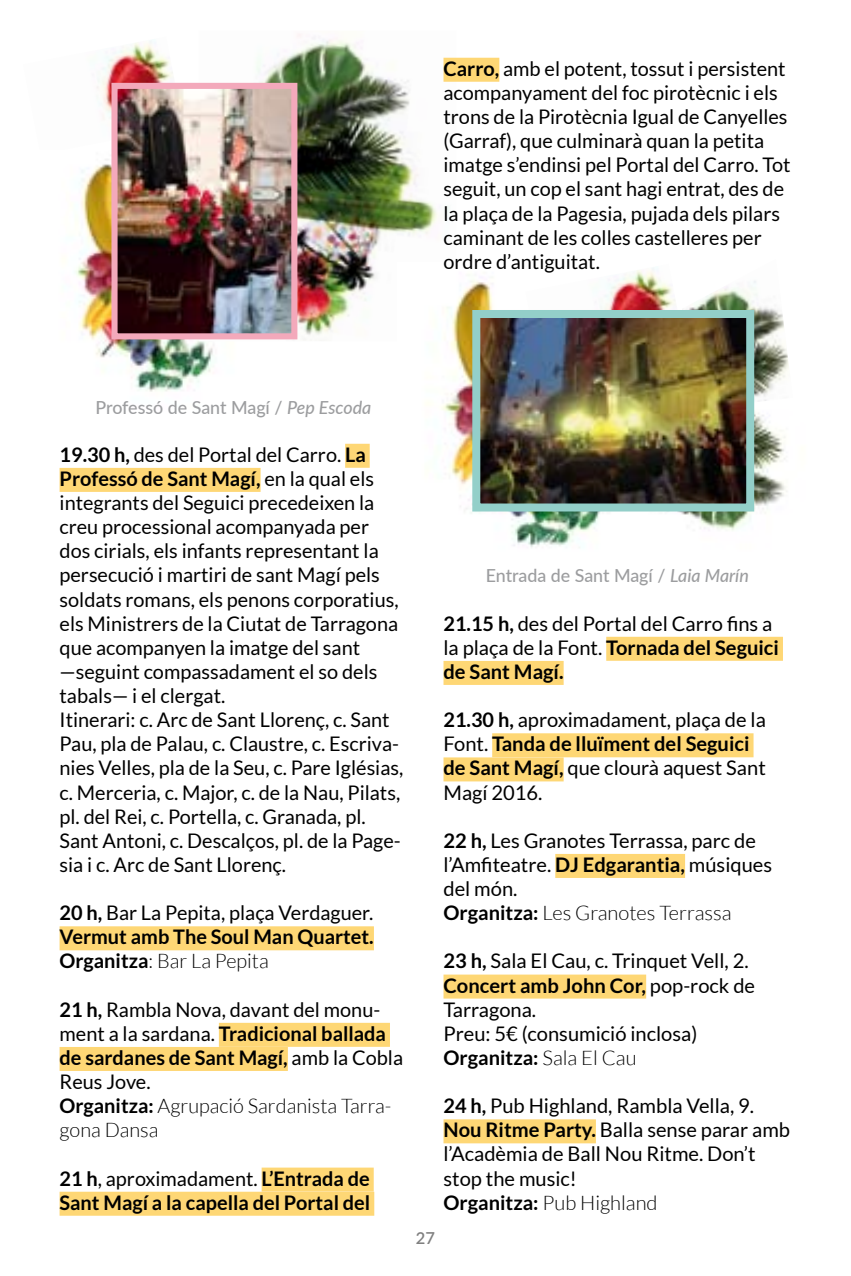
<style>
.page{position:relative;width:851px;height:1276px;background:#fff}
.page>*{position:absolute;margin:0;border:0;box-sizing:border-box;transform-origin:0 0}
.t1{font:20.1px/24px "Lato";color:#000}
.t2{font:700 20.1px/24px "Lato";color:#000;text-align:justify}
.t3{font:500 18px "Lato";color:#9c9d9f}
.t4{font:600 16.5px "Lato";color:#808080}
.s1{font-weight:700}
.s2{font-style:italic}
.s3{font-weight:400}
.s4{font-weight:300}
</style>
<div class="page">
<img style="left:97px;top:40px;width:86px;height:80px">
<img style="left:76px;top:159px;width:138px;height:233px">
<img style="left:199px;top:34px;width:257px;height:307px">
<img style="left:118px;top:90px;width:172px;height:242px">
<div style="left:111px;top:83px;width:186px;height:256px;border:6px solid #f3a9bb"></div>
<img style="left:398px;top:263px;width:389px;height:285px">
<img style="left:525px;top:264px;width:131px;height:46px">
<img style="left:656px;top:263px;width:133px;height:151px">
<img style="left:481px;top:319px;width:264px;height:183px">
<div style="left:472px;top:310px;width:282px;height:201px;border:8px solid #93cfc9"></div>
<div style="left:345px;top:444px;width:24px;height:24px;background:#fed775"></div>
<div style="left:60px;top:468px;width:200px;height:24px;background:#fed775"></div>
<div style="left:60px;top:926px;width:314px;height:24px;background:#fed775"></div>
<div style="left:219px;top:1023px;width:171px;height:24px;background:#fed775"></div>
<div style="left:60px;top:1047px;width:228px;height:24px;background:#fed775"></div>
<div style="left:261px;top:1167px;width:112px;height:24px;background:#fed775"></div>
<div style="left:60px;top:1191px;width:314px;height:24px;background:#fed775"></div>
<div style="left:443px;top:58px;width:56px;height:24px;background:#fed775"></div>
<div style="left:606px;top:637px;width:176px;height:24px;background:#fed775"></div>
<div style="left:443px;top:661px;width:120px;height:24px;background:#fed775"></div>
<div style="left:492px;top:733px;width:261px;height:24px;background:#fed775"></div>
<div style="left:443px;top:757px;width:120px;height:24px;background:#fed775"></div>
<div style="left:555px;top:854px;width:130px;height:24px;background:#fed775"></div>
<div style="left:443px;top:974px;width:203px;height:24px;background:#fed775"></div>
<div style="left:443px;top:1119px;width:153px;height:24px;background:#fed775"></div>
<p class="t1" style="left:443px;top:56px;width:348px"><span class="s1">Carro,</span> amb el potent, tossut i persistent acompanyament del foc pirotècnic i els trons de la Pirotècnia Igual de Canyelles (Garraf), que culminarà quan la petita imatge s’endinsi pel Portal del Carro. Tot seguit, un cop el sant hagi entrat, des de la plaça de la Pagesia, pujada dels pilars caminant de les colles castelleres per ordre d’antiguitat.</p>
<p class="t3" style="left:95px;top:394px;width:277px">Professó de Sant Magí / <span class="s2">Pep Escoda</span></p>
<p class="t1" style="left:60px;top:442px;width:345px"><span class="s1">19.30 h,</span> des del Portal del Carro. <span class="s1">La Professó de Sant Magí,</span> en la qual els integrants del Seguici precedeixen la creu processional acompanyada per dos cirials, els infants representant la persecució i martiri de sant Magí pels soldats romans, els penons corporatius, els Ministrers de la Ciutat de Tarragona que acompanyen la imatge del sant —seguint compassadament el so dels tabals— i el clergat.<br>Itinerari: c. Arc de Sant Llorenç, c. Sant Pau, pla de Palau, c. Claustre, c. Escriva&shy;nies Velles, pla de la Seu, c. Pare Iglésias, c. Merceria, c. Major, c. de la Nau, Pilats, pl. del Rei, c. Portella, c. Granada, pl.<br>Sant Antoni, c. Descalços, pl. de la Page&shy;sia i c. Arc de Sant Llorenç.</p>
<p class="t2" style="left:60px;top:900px;width:315px">20 h, <span class="s3">Bar La Pepita, plaça Verdaguer.<br></span>Vermut amb The Soul Man Quartet.<br>Organitza<span class="s4">: Bar La Pepita</span></p>
<p class="t1" style="left:60px;top:997px;width:345px"><span class="s1">21 h,</span> Rambla Nova, davant del monu&shy;ment a la sardana. <span class="s1">Tradicional ballada de sardanes de Sant Magí,</span> amb la Cobla<br>Reus Jove.<br><span class="s1">Organitza:</span> <span class="s4">Agrupació Sardanista Tarra&shy;gona Dansa</span></p>
<p class="t2" style="left:60px;top:1166px;width:312px">21 h<span class="s3">, aproximadament.</span> L’Entrada de<br>Sant Magí a la capella del Portal del</p>
<p class="t4" style="left:416px;top:1226px;width:21px">27</p>
<p class="t3" style="left:485px;top:563px;width:265px">Entrada de Sant Magí / <span class="s2">Laia Marín</span></p>
<p class="t1" style="left:443px;top:611px;width:337px"><span class="s1">21.15 h,</span> des del Portal del Carro fins a la plaça de la Font. <span class="s1">Tornada del Seguici de Sant Magí.</span></p>
<p class="t1" style="left:443px;top:708px;width:324px"><span class="s1">21.30 h,</span> aproximadament, plaça de la<br>Font. <span class="s1">Tanda de lluïment del Seguici de Sant Magí,</span> que clourà aquest Sant<br>Magí 2016.</p>
<p class="t1" style="left:443px;top:828px;width:330px"><span class="s1">22 h,</span> Les Granotes Terrassa, parc de l’Amfiteatre. <span class="s1">DJ Edgarantia,</span> músiques del món.<br><span class="s1">Organitza:</span> <span class="s4">Les Granotes Terrassa</span></p>
<p class="t1" style="left:443px;top:949px;width:313px"><span class="s1">23 h,</span> Sala El Cau, c. Trinquet Vell, 2.<br><span class="s1">Concert amb John Cor,</span> pop-rock de<br>Tarragona.<br>Preu: 5€ (consumició inclosa)<br><span class="s1">Organitza:</span> <span class="s4">Sala El Cau</span></p>
<p class="t1" style="left:443px;top:1093px;width:348px"><span class="s1">24 h,</span> Pub Highland, Rambla Vella, 9.<br><span class="s1">Nou Ritme Party.</span> Balla sense parar amb l’Acadèmia de Ball Nou Ritme. Don’t stop the music!<br><span class="s1">Organitza:</span> <span class="s4">Pub Highland</span></p>
</div>
